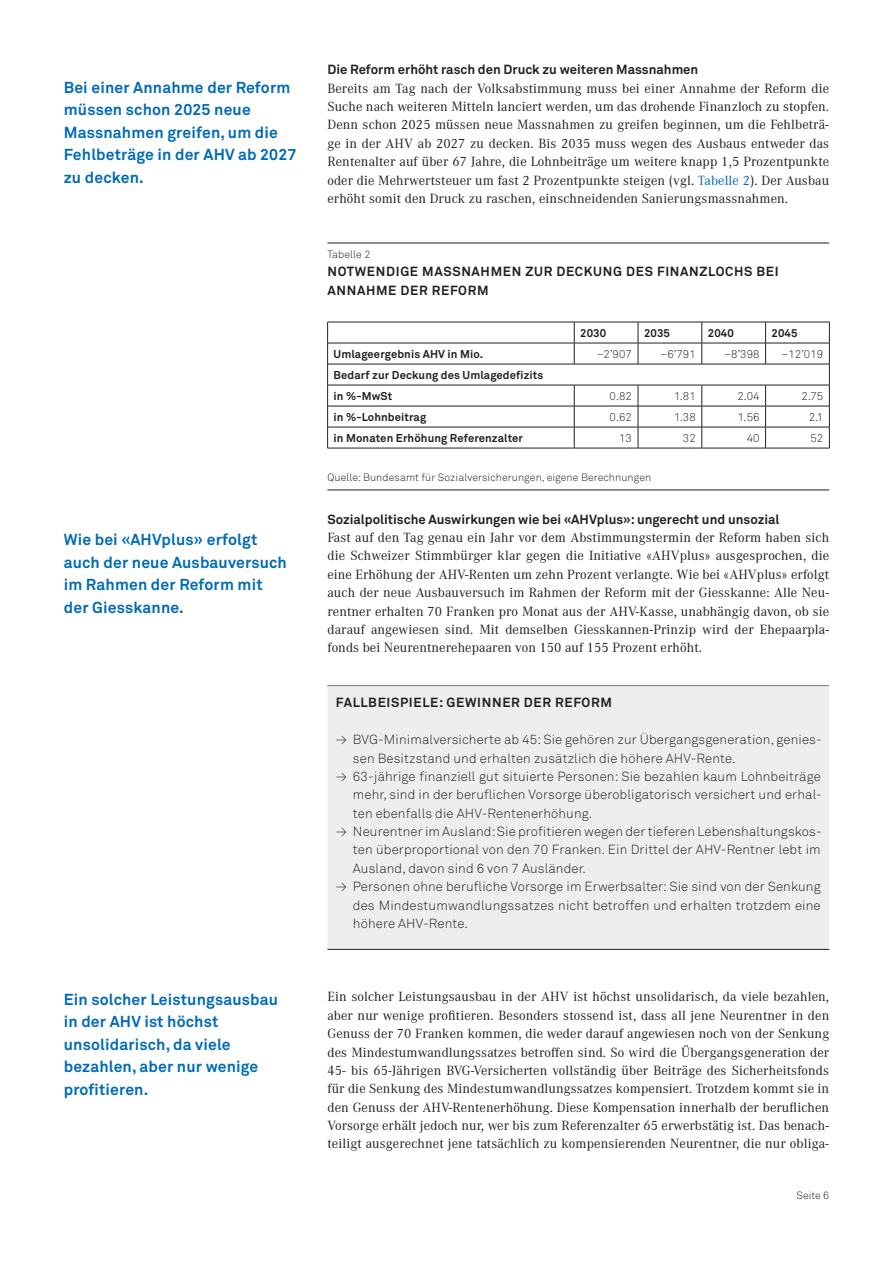
<style>
.page{position:relative;width:893px;height:1263px;background:#fff}
.page>*{position:absolute;margin:0;border:0;box-sizing:border-box;transform-origin:0 0}
.t1{font:700 15.75px/22.5px "Akkurat";letter-spacing:.01em;color:#006bb6}
.t2{font:13.2px/18.3px "Corporate A";letter-spacing:.01em;color:#231f20;text-align:justify}
.t3{font:300 13.2px "Akkurat";letter-spacing:.01em;color:#231f20}
.t4{font:700 13.2px "Akkurat";color:#231f20}
.t5{font:700 13.2px "Akkurat";letter-spacing:.05em;color:#231f20}
.t6{font:700 11.25px/21px "Akkurat";letter-spacing:.01em;color:#231f20}
.t7{font:300 11.25px "Akkurat";letter-spacing:.01em;color:#231f20}
.t8{font:300 10.5px "Akkurat";letter-spacing:.01em;color:#231f20}
.s1{color:#006bb6}
.s2{font-family:"Akkurat Light Extra";font-weight:400}
</style>
<div class="page">
<hr style="left:327px;top:243px;width:502px;height:1px;background:#231f20">
<hr style="left:327px;top:490px;width:502px;height:1px;background:#231f20">
<div style="left:327px;top:686px;width:502px;height:263px;background:#f0eeed"></div>
<hr style="left:327px;top:949px;width:502px;height:1px;background:#231f20">
<hr style="left:327px;top:322px;width:247px;height:1px;background:#231f20">
<hr style="left:574px;top:322px;width:64px;height:1px;background:#231f20">
<hr style="left:638px;top:322px;width:64px;height:1px;background:#231f20">
<hr style="left:702px;top:322px;width:64px;height:1px;background:#231f20">
<hr style="left:766px;top:322px;width:64px;height:1px;background:#231f20">
<hr style="left:327px;top:343px;width:247px;height:1px;background:#231f20">
<hr style="left:574px;top:343px;width:64px;height:1px;background:#231f20">
<svg style="left:574px;top:322px;width:1px;height:42px"></svg>
<hr style="left:638px;top:343px;width:64px;height:1px;background:#231f20">
<svg style="left:638px;top:322px;width:1px;height:42px"></svg>
<hr style="left:702px;top:343px;width:64px;height:1px;background:#231f20">
<svg style="left:702px;top:322px;width:1px;height:42px"></svg>
<hr style="left:766px;top:343px;width:64px;height:1px;background:#231f20">
<svg style="left:765px;top:322px;width:1px;height:42px"></svg>
<hr style="left:327px;top:364px;width:247px;height:1px;background:#231f20">
<hr style="left:574px;top:364px;width:64px;height:1px;background:#231f20">
<hr style="left:638px;top:364px;width:64px;height:1px;background:#231f20">
<hr style="left:702px;top:364px;width:64px;height:1px;background:#231f20">
<hr style="left:766px;top:364px;width:64px;height:1px;background:#231f20">
<hr style="left:327px;top:385px;width:247px;height:1px;background:#231f20">
<hr style="left:574px;top:385px;width:64px;height:1px;background:#231f20">
<hr style="left:638px;top:385px;width:64px;height:1px;background:#231f20">
<hr style="left:702px;top:385px;width:64px;height:1px;background:#231f20">
<hr style="left:766px;top:385px;width:64px;height:1px;background:#231f20">
<hr style="left:327px;top:406px;width:247px;height:1px;background:#231f20">
<hr style="left:574px;top:406px;width:64px;height:1px;background:#231f20">
<hr style="left:638px;top:406px;width:64px;height:1px;background:#231f20">
<hr style="left:702px;top:406px;width:64px;height:1px;background:#231f20">
<hr style="left:766px;top:406px;width:64px;height:1px;background:#231f20">
<hr style="left:327px;top:427px;width:247px;height:1px;background:#231f20">
<svg style="left:327px;top:322px;width:1px;height:126px"></svg>
<hr style="left:574px;top:427px;width:64px;height:1px;background:#231f20">
<svg style="left:574px;top:385px;width:1px;height:63px"></svg>
<hr style="left:638px;top:427px;width:64px;height:1px;background:#231f20">
<svg style="left:638px;top:385px;width:1px;height:63px"></svg>
<hr style="left:702px;top:427px;width:64px;height:1px;background:#231f20">
<svg style="left:702px;top:385px;width:1px;height:63px"></svg>
<hr style="left:766px;top:427px;width:64px;height:1px;background:#231f20">
<svg style="left:765px;top:385px;width:1px;height:63px"></svg>
<svg style="left:829px;top:322px;width:1px;height:126px"></svg>
<hr style="left:327px;top:448px;width:247px;height:1px;background:#231f20">
<hr style="left:574px;top:448px;width:64px;height:1px;background:#231f20">
<hr style="left:638px;top:448px;width:64px;height:1px;background:#231f20">
<hr style="left:702px;top:448px;width:64px;height:1px;background:#231f20">
<hr style="left:766px;top:448px;width:64px;height:1px;background:#231f20">
<p class="t1" style="left:64px;top:76px;width:234px">Bei einer Annahme der Reform müssen schon 2025 neue<br>Massnahmen greifen, um die<br>Fehlbeträge in der AHV ab 2027 zu decken.</p>
<p class="t1" style="left:64px;top:528px;width:225px">Wie bei «AHVplus» erfolgt auch der neue Ausbauversuch im Rahmen der Reform mit der Giesskanne.</p>
<p class="t1" style="left:64px;top:988px;width:216px">Ein solcher Leistungsausbau in der AHV ist höchst unsolidarisch, da viele bezahlen, aber nur wenige profitieren.</p>
<p class="t4" style="left:327px;top:61px;width:372px">Die Reform erhöht rasch den Druck zu weiteren Massnahmen</p>
<p class="t2" style="left:327px;top:79px;width:503px">Bereits am Tag nach der Volksabstimmung muss bei einer Annahme der Reform die Suche nach weiteren Mitteln lanciert werden, um das drohende Finanzloch zu stopfen.<br>Denn schon 2025 müssen neue Massnahmen zu greifen beginnen, um die Fehlbeträ&shy;ge in der AHV ab 2027 zu decken. Bis 2035 muss wegen des Ausbaus entweder das Rentenalter auf über 67 Jahre, die Lohnbeiträge um weitere knapp 1,5 Prozentpunkte oder die Mehrwertsteuer um fast 2 Prozentpunkte steigen (vgl. <span class="s1">Tabelle 2</span>). Der Ausbau erhöht somit den Druck zu raschen, einschneidenden Sanierungsmassnahmen.</p>
<p class="t8" style="left:327px;top:248px;width:44px">Tabelle 2</p>
<p class="t4" style="left:327px;top:263px;width:57px">Notwendi</p>
<p class="t4" style="left:400px;top:263px;width:33px">ge Massnah</p>
<p class="t5" style="left:491px;top:263px;width:176px">men zur Deckung des Finan</p>
<p class="t5" style="left:699px;top:263px;width:79px">zlochs bei</p>
<p class="t4" style="left:327px;top:282px;width:20px">Annah</p>
<p class="t4" style="left:376px;top:282px;width:114px">me der Reform</p>
<p class="t6" style="left:580px;top:322px;width:27px">2030</p>
<p class="t6" style="left:644px;top:322px;width:27px">2035</p>
<p class="t6" style="left:708px;top:322px;width:27px">2040</p>
<p class="t6" style="left:772px;top:322px;width:27px">2045</p>
<p class="t6" style="left:334px;top:343px;width:151px">Umlageergebnis AHV in M io.</p>
<p class="t7" style="left:597px;top:347px;width:36px">–2’907</p>
<p class="t7" style="left:660px;top:347px;width:37px">–6’791</p>
<p class="t7" style="left:724px;top:347px;width:37px">–8’398</p>
<p class="t7" style="left:781px;top:347px;width:43px">–12’019</p>
<p class="t6" style="left:334px;top:364px;width:211px">Bedarf zur Deckung des Umlagedefizits in %-MwSt</p>
<p class="t7" style="left:609px;top:389px;width:24px">0.82</p>
<p class="t7" style="left:674px;top:389px;width:23px">1.81</p>
<p class="t7" style="left:737px;top:389px;width:24px">2.04</p>
<p class="t7" style="left:801px;top:389px;width:23px">2.75</p>
<p class="t6" style="left:334px;top:406px;width:94px">in %-Lohnbeitrag</p>
<p class="t7" style="left:609px;top:410px;width:24px">0.62</p>
<p class="t7" style="left:674px;top:410px;width:23px">1.38</p>
<p class="t7" style="left:738px;top:410px;width:23px">1.56</p>
<p class="t7" style="left:809px;top:410px;width:16px">2.1</p>
<p class="t6" style="left:334px;top:427px;width:191px">in Monaten Erhöhung Referenzalter</p>
<p class="t7" style="left:619px;top:431px;width:14px">13</p>
<p class="t7" style="left:683px;top:431px;width:14px">32</p>
<p class="t7" style="left:747px;top:431px;width:14px">40</p>
<p class="t7" style="left:810px;top:431px;width:14px">52</p>
<p class="t8" style="left:327px;top:471px;width:325px">Quelle: Bundesamt für Sozialversicherungen, eigene Berechnungen</p>
<p class="t4" style="left:327px;top:511px;width:454px">Sozialpolitische Auswirkungen wie bei «AHVplus»: ungerecht und unsozial</p>
<p class="t2" style="left:327px;top:528px;width:503px">Fast auf den Tag genau ein Jahr vor dem Abstimmungstermin der Reform haben sich die Schweizer Stimmbürger klar gegen die Initiative «AHVplus» ausgesprochen, die eine Erhöhung der AHV-Renten um zehn Prozent verlangte. Wie bei «AHVplus» erfolgt auch der neue Ausbauversuch im Rahmen der Reform mit der Giesskanne: Alle Neu&shy;rentner erhalten 70 Franken pro Monat aus der AHV-Kasse, unabhängig davon, ob sie darauf angewiesen sind. Mit demselben Giesskannen-Prinzip wird der Ehepaarpla&shy;fonds bei Neurentnerehepaaren von 150 auf 155 Prozent erhöht.</p>
<p class="t4" style="left:336px;top:694px;width:58px">Fallbeispi</p>
<p class="t4" style="left:413px;top:694px;width:73px">ele: Gewinn</p>
<p class="t4" style="left:502px;top:694px;width:111px">er der Reform</p>
<p class="t3" style="left:336px;top:731px;width:485px"><span class="s2">&gt;</span> BVG-Minimalversicherte ab 45: Sie gehören zur Übergangsgeneration, genies-</p>
<p class="t3" style="left:353px;top:750px;width:384px">sen Besitzstand und erhalten zusätzlich die höhere AHV-Rente.</p>
<p class="t3" style="left:336px;top:768px;width:486px"><span class="s2">&gt;</span> 63-jährige finanziell gut situierte Personen: Sie bezahlen kaum Lohnbeiträge</p>
<p class="t3" style="left:353px;top:786px;width:470px">mehr, sind in der beruflichen Vorsorge überobligatorisch versichert und erhal-</p>
<p class="t3" style="left:353px;top:805px;width:241px">ten ebenfalls die AHV-Rentenerhöhung.</p>
<p class="t3" style="left:336px;top:823px;width:487px"><span class="s2">&gt;</span> Neurentner im Ausland: Sie profitieren wegen der tieferen Lebenshaltungskos-</p>
<p class="t3" style="left:353px;top:841px;width:469px">ten überproportional von den 70 Franken. Ein Drittel der AHV-Rentner lebt im</p>
<p class="t3" style="left:353px;top:860px;width:235px">Ausland, davon sind 6 von 7 Ausländer.</p>
<p class="t3" style="left:336px;top:878px;width:486px"><span class="s2">&gt;</span> Personen ohne berufliche Vorsorge im Erwerbsalter: Sie sind von der Senkung</p>
<p class="t3" style="left:353px;top:897px;width:469px">des Mindestumwandlungssatzes nicht betroffen und erhalten trotzdem eine</p>
<p class="t3" style="left:353px;top:915px;width:116px">höhere AHV-Rente.</p>
<p class="t2" style="left:327px;top:988px;width:503px">Ein solcher Leistungsausbau in der AHV ist höchst unsolidarisch, da viele bezahlen, aber nur wenige profitieren. Besonders stossend ist, dass all jene Neurentner in den Genuss der 70 Franken kommen, die weder darauf angewiesen noch von der Senkung des Mindestumwandlungssatzes betroffen sind. So wird die Übergangsgeneration der 45- bis 65-Jährigen BVG-Versicherten vollständig über Beiträge des Sicherheitsfonds für die Senkung des Mindestumwandlungssatzes kompensiert. Trotzdem kommt sie in den Genuss der AHV-Rentenerhöhung. Diese Kompensation innerhalb der beruflichen Vorsorge erhält jedoch nur, wer bis zum Referenzalter 65 erwerbstätig ist. Das benach&shy;teiligt ausgerechnet jene tatsächlich zu kompensierenden Neurentner, die nur obliga-</p>
<p class="t8" style="left:797px;top:1189px;width:34px">Seite 6</p>
</div>
